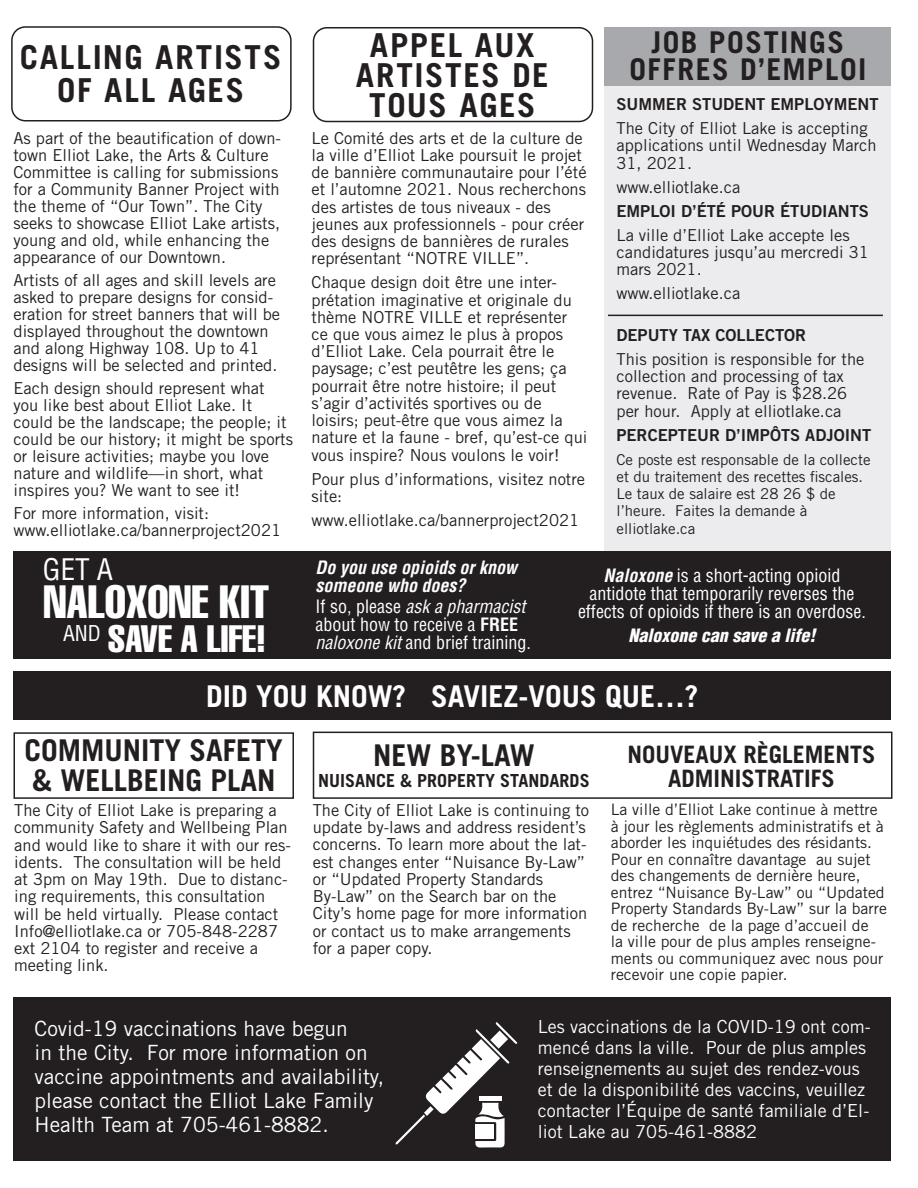
<style>
.page{position:relative;width:918px;height:1188px;background:#fff}
.page>*{position:absolute;margin:0;border:0;box-sizing:border-box;transform-origin:0 0}
.t1{font:45.9px "Helvetica LT Std Comp";color:#fff}
.t2{font:37.5px "Helvetica LT Std Comp";color:#fff}
.t3{font:700 33px/30px "Trade Gothic LT Std";letter-spacing:.05em;color:#231f20;text-align:center}
.t4{font:700 30px/30px "Trade Gothic LT Std";color:#231f20}
.t5{font:700 30px "Trade Gothic LT Std";color:#fff}
.t6{font:700 30px/27px "Trade Gothic LT Std";letter-spacing:.05em;color:#231f20;text-align:center}
.t7{font:condensed 29.1px "Helvetica LT Std";color:#fff}
.t8{font:700 24px/24px "Trade Gothic LT Std";color:#231f20;text-align:center}
.t9{font:condensed 21.3px "Helvetica LT Std";color:#fff}
.t10{font:21px/24px "Trade Gothic LT Std";color:#fff}
.t11{font:18px/21px "Trade Gothic LT Std";color:#fff}
.t12{font:condensed 18px/18px "Helvetica LT Std";color:#fff}
.t13{font:italic 700 condensed 18px/18px "Helvetica LT Std";color:#fff}
.t14{font:700 18px "Trade Gothic LT Std";color:#231f20}
.t15{font:italic 900 condensed 18px "Helvetica LT Std";color:#fff}
.t16{font:16.5px/17.2px "Trade Gothic LT Std";color:#231f20}
.t17{font:16.5px "Trade Gothic LT Std Bd 2";color:#231f20}
.t18{font:15.75px/16.5px "Trade Gothic LT Std";color:#231f20}
.t19{font:15px/17.2px "Trade Gothic LT Std";color:#231f20}
.s1{font-style:italic}
.s2{font-weight:700}
.s3{font-weight:700;font-style:italic}
</style>
<div class="page">
<div style="left:14px;top:671px;width:877px;height:49px;background:#231f20"></div>
<div style="left:14px;top:732px;width:280px;height:67px;border:2px solid #231f20"></div>
<div style="left:313px;top:732px;width:579px;height:67px;border:2px solid #231f20"></div>
<div style="left:605px;top:81px;width:286px;height:575px;background:#ececee"></div>
<div style="left:14px;top:998px;width:877px;height:163px;background:#231f20"></div>
<svg style="left:396px;top:1022px;width:122px;height:126px"></svg>
<svg style="left:424px;top:1106px;width:10px;height:10px"></svg>
<div style="left:605px;top:27px;width:286px;height:58px;background:#a8a9ad"></div>
<div style="left:11px;top:26px;width:281px;height:96px;border:2px solid #231f20;border-radius:14px"></div>
<div style="left:313px;top:27px;width:280px;height:95px;border:2px solid #231f20;border-radius:14px"></div>
<div style="left:14px;top:551px;width:877px;height:108px;background:#231f20"></div>
<hr style="left:608px;top:315px;width:275px;height:1px;background:#231f20">
<h3 class="t3" style="left:20px;top:41px;width:263px;line-height:33px">CALLING ARTISTS<br>OF ALL AGES</h3>
<p class="t16" style="left:14px;top:129px;width:269px">As part of the beautification of down&shy;town Elliot Lake, the Arts &amp; Culture Committee is calling for submissions for a Community Banner Project with the theme of “Our Town”. The City seeks to showcase Elliot Lake artists, young and old, while enhancing the appearance of our Downtown.</p>
<p class="t16" style="left:14px;top:271px;width:268px">Artists of all ages and skill levels are asked to prepare designs for consid&shy;eration for street banners that will be displayed throughout the downtown and along Highway 108. Up to 41 designs will be selected and printed.</p>
<p class="t16" style="left:14px;top:379px;width:281px">Each design should represent what you like best about Elliot Lake. It could be the landscape; the people; it could be our history; it might be sports or leisure activities; maybe you love nature and wildlife—in short, what inspires you? We want to see it!</p>
<p class="t16" style="left:14px;top:504px;width:269px">For more information, visit: www.elliotlake.ca/bannerproject2021</p>
<h3 class="t7" style="left:43px;top:552px;width:72px">GET A</h3>
<h1 class="t1" style="left:44px;top:573px;width:227px">NALOXONE KIT</h1>
<h2 class="t2" style="left:108px;top:615px;width:160px">SAVE A LIFE!</h2>
<p class="t9" style="left:63px;top:620px;width:39px">AND</p>
<h3 class="t3" style="left:356px;top:29px;width:194px">APPEL AUX<br>ARTISTES DE<br>TOUS AGES</h3>
<p class="t16" style="left:312px;top:129px;width:277px">Le Comité des arts et de la culture de la ville d’Elliot Lake poursuit le projet de bannière communautaire pour l’été et l’automne 2021. Nous recherchons des artistes de tous niveaux - des jeunes aux professionnels - pour créer des designs de bannières de rurales représentant “NOTRE VILLE”.</p>
<p class="t16" style="left:312px;top:274px;width:277px">Chaque design doit être une inter&shy;prétation imaginative et originale du thème NOTRE VILLE et représenter ce que vous aimez le plus à propos d’Elliot Lake. Cela pourrait être le paysage; c’est peutêtre les gens; ça pourrait être notre histoire; il peut s’agir d’activités sportives ou de loisirs; peut-être que vous aimez la nature et la faune - bref, qu’est-ce qui vous inspire? Nous voulons le voir!</p>
<p class="t16" style="left:312px;top:470px;width:275px">Pour plus d’informations, visitez notre site:</p>
<p class="t16" style="left:312px;top:511px;width:269px">www.elliotlake.ca/bannerproject2021</p>
<h3 class="t6" style="left:629px;top:29px;width:238px">JOB POSTINGS<br>OFFRES D’EMPLOI</h3>
<p class="t17" style="left:616px;top:94px;width:264px">SUMMER STUDENT EMPLOYMENT</p>
<p class="t16" style="left:616px;top:119px;width:262px">The City of Elliot Lake is accepting applications until Wednesday March<br>31, 2021.</p>
<p class="t16" style="left:616px;top:178px;width:125px">www.elliotlake.ca</p>
<p class="t17" style="left:616px;top:201px;width:254px">EMPLOI D’ÉTÉ POUR ÉTUDIANTS</p>
<p class="t16" style="left:616px;top:226px;width:254px">La ville d’Elliot Lake accepte les candidatures jusqu’au mercredi 31 mars 2021.</p>
<p class="t16" style="left:616px;top:284px;width:125px">www.elliotlake.ca</p>
<p class="t17" style="left:616px;top:325px;width:191px">DEPUTY TAX COLLECTOR</p>
<p class="t16" style="left:616px;top:350px;width:249px">This position is responsible for the collection and processing of tax revenue. Rate of Pay is $28.26 per hour. Apply at elliotlake.ca</p>
<p class="t17" style="left:616px;top:425px;width:256px">PERCEPTEUR D’IMPÔTS ADJOINT</p>
<p class="t19" style="left:616px;top:451px;width:256px">Ce poste est responsable de la collecte et du traitement des recettes fiscales.<br>Le taux de salaire est 28 26 $ de l’heure. Faites la demande à elliotlake.ca</p>
<p class="t13" style="left:316px;top:559px;width:203px">Do you use opioids or know someone who does?</p>
<p class="t12" style="left:316px;top:598px;width:217px">If so, please <span class="s1">ask a pharmacist </span>about how to receive a <span class="s2">FREE </span><span class="s1">naloxone kit</span> and brief training.</p>
<p class="t12" style="left:578px;top:566px;width:289px;text-align:center"><span class="s3">Naloxone</span> is a short-acting opioid antidote that temporarily reverses the effects of opioids if there is an overdose.</p>
<p class="t15" style="left:628px;top:624px;width:188px">Naloxone can save a life!</p>
<h3 class="t5" style="left:206px;top:677px;width:494px">DID YOU KNOW? SAVIEZ-VOUS QUE…?</h3>
<h3 class="t4" style="left:25px;top:735px;width:260px">COMMUNITY SAFETY &amp; WELLBEING PLAN</h3>
<h3 class="t4" style="left:373px;top:739px;width:163px">NEW BY-LAW</h3>
<h3 class="t8" style="left:627px;top:742px;width:250px">NOUVEAUX RÈGLEMENTS<br>ADMINISTRATIFS</h3>
<p class="t14" style="left:318px;top:769px;width:273px">NUISANCE &amp; PROPERTY STANDARDS</p>
<p class="t16" style="left:14px;top:801px;width:278px">The City of Elliot Lake is preparing a community Safety and Wellbeing Plan and would like to share it with our res&shy;idents. The consultation will be held at 3pm on May 19th. Due to distanc&shy;ing requirements, this consultation will be held virtually. Please contact Info@elliotlake.ca or 705-848-2287 ext 2104 to register and receive a meeting link.</p>
<p class="t16" style="left:313px;top:801px;width:278px">The City of Elliot Lake is continuing to update by-laws and address resident’s concerns. To learn more about the lat&shy;est changes enter “Nuisance By-Law” or “Updated Property Standards By-Law” on the Search bar on the City’s home page for more information or contact us to make arrangements for a paper copy.</p>
<p class="t18" style="left:611px;top:801px;width:278px">La ville d’Elliot Lake continue à mettre à jour les règlements administratifs et à aborder les inquiétudes des résidants.<br>Pour en connaître davantage au sujet des changements de dernière heure, entrez “Nuisance By-Law” ou “Updated Property Standards By-Law” sur la barre de recherche de la page d’accueil de<br>la ville pour de plus amples renseigne&shy;ments ou communiquez avec nous pour recevoir une copie papier.</p>
<p class="t10" style="left:35px;top:1016px;width:351px">Covid-19 vaccinations have begun<br>in the City. For more information on vaccine appointments and availability, please contact the Elliot Lake Family Health Team at 705-461-8882.</p>
<p class="t11" style="left:538px;top:1015px;width:334px">Les vaccinations de la COVID-19 ont com&shy;mencé dans la ville. Pour de plus amples renseignements au sujet des rendez-vous et de la disponibilité des vaccins, veuillez contacter l’Équipe de santé familiale d’El&shy;liot Lake au 705-461-8882</p>
</div>
